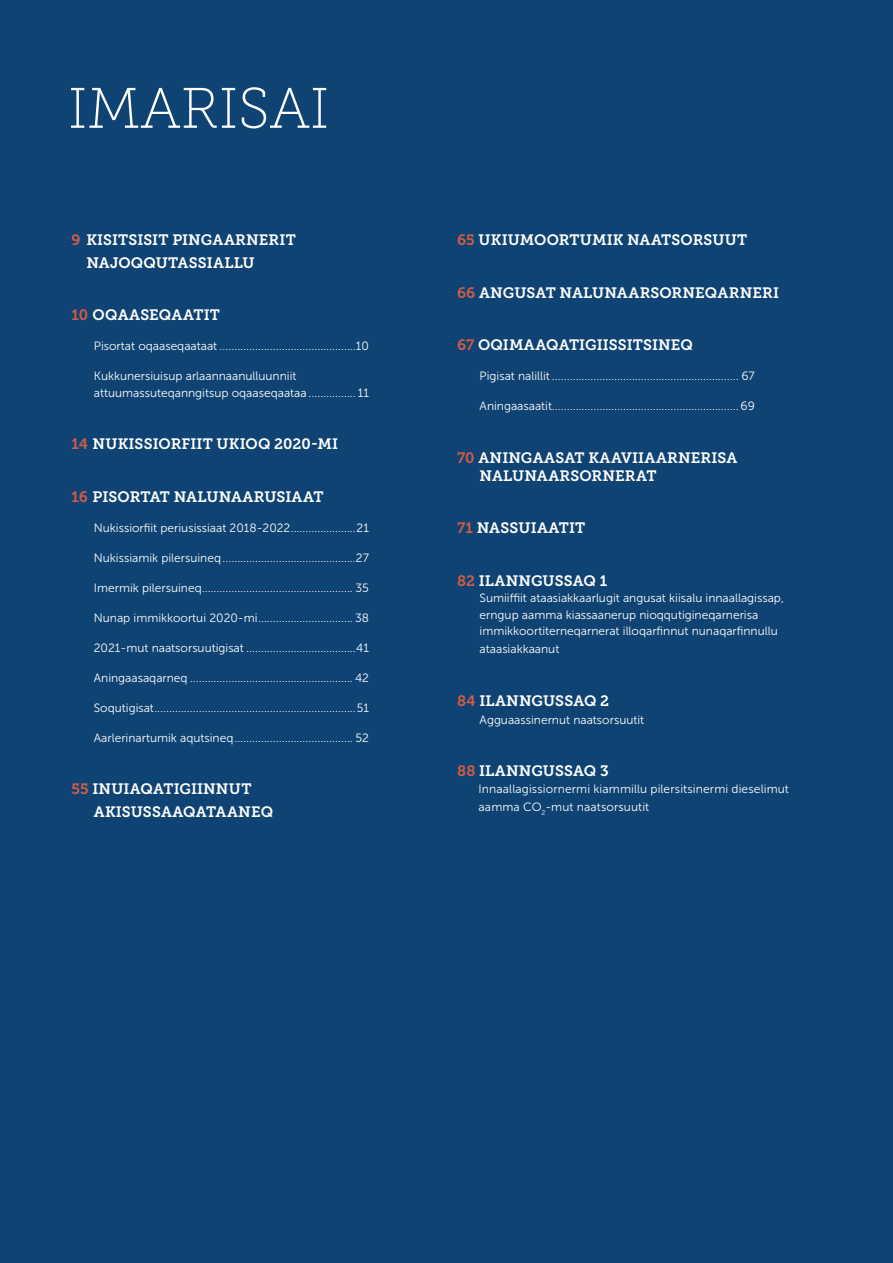
<style>
.page{position:relative;width:893px;height:1263px;background:#0f4373}
.page>*{position:absolute;margin:0;border:0;box-sizing:border-box;transform-origin:0 0}
.t1{font:57px "Museo Slab 100";color:#fff}
.t2{font:15px/22.5px "Museo Slab 700";letter-spacing:.005em;color:#fff}
.t3{font:12px/16.5px "Museo Sans 300";color:#fff}
.s1{color:#d25c47}
</style>
<div class="page">
<h1 class="t1" style="left:68px;top:78px;width:263px">IMARISAI</h1>
<p class="t2" style="left:86px;top:229px;width:211px;text-indent:-15px"><span class="s1">9</span> KISITSISIT PINGAARNERIT<br>NAJOQQUTASSIALLU</p>
<p class="t2" style="left:71px;top:304px;width:150px"><span class="s1">10</span> OQAASEQAATIT</p>
<p class="t3" style="left:94px;top:338px;width:277px">Pisortat oqaaseqaataat ..............................................10</p>
<p class="t3" style="left:94px;top:368px;width:277px">Kukkunersiuisup arlaannaanulluunniit attuumassuteqanngitsup oqaaseqaataa ................ 11</p>
<p class="t2" style="left:71px;top:433px;width:268px"><span class="s1">14</span> NUKISSIORFIIT UKIOQ 2020-MI</p>
<p class="t2" style="left:71px;top:485px;width:254px"><span class="s1">16</span> PISORTAT NALUNAARUSIAAT</p>
<p class="t3" style="left:94px;top:519px;width:277px">Nukissiorfiit periusissiaat 2018-2022......................21</p>
<p class="t3" style="left:94px;top:549px;width:277px">Nukissiamik pilersuineq.............................................27</p>
<p class="t3" style="left:94px;top:579px;width:277px">Imermik pilersuineq................................................... 35</p>
<p class="t3" style="left:94px;top:609px;width:277px">Nunap immikkoortui 2020-mi................................ 38</p>
<p class="t3" style="left:94px;top:639px;width:277px">2021-mut naatsorsuutigisat .....................................41</p>
<p class="t3" style="left:94px;top:669px;width:277px">Aningaasaqarneq ....................................................... 42</p>
<p class="t3" style="left:94px;top:699px;width:277px">Soqutigisat....................................................................51</p>
<p class="t3" style="left:94px;top:729px;width:277px">Aarlerinartumik aqutsineq........................................ 52</p>
<p class="t2" style="left:94px;top:778px;width:181px;text-indent:-22px"><span class="s1">55</span> INUIAQATIGIINNUT<br>AKISUSSAAQATAANEQ</p>
<p class="t2" style="left:457px;top:229px;width:292px"><span class="s1">65</span> UKIUMOORTUMIK NAATSORSUUT</p>
<p class="t2" style="left:457px;top:281px;width:323px"><span class="s1">66</span> ANGUSAT NALUNAARSORNEQARNERI</p>
<p class="t2" style="left:457px;top:334px;width:237px"><span class="s1">67</span> OQIMAAQATIGIISSITSINEQ</p>
<p class="t3" style="left:480px;top:368px;width:277px">Pigisat nalillit ............................................................... 67</p>
<p class="t3" style="left:480px;top:398px;width:277px">Aningaasaatit............................................................... 69</p>
<p class="t2" style="left:480px;top:449px;width:259px;line-height:18px;text-indent:-22px"><span class="s1">70</span> ANINGAASAT KAAVIIAARNERISA<br>NALUNAARSORNERAT</p>
<p class="t2" style="left:457px;top:517px;width:130px"><span class="s1">71</span> NASSUIAATIT</p>
<p class="t2" style="left:457px;top:569px;width:152px"><span class="s1">82</span> ILANNGUSSAQ 1</p>
<p class="t3" style="left:480px;top:590px;width:306px">Sumiiffiit ataasiakkaarlugit angusat kiisalu innaallagissap, erngup aamma kiassaanerup nioqqutigineqarnerisa immikkoortiterneqarnerat illoqarfinnut nunaqarfinnullu</p>
<p class="t3" style="left:480px;top:641px;width:81px">ataasiakkaanut</p>
<p class="t2" style="left:457px;top:689px;width:153px"><span class="s1">84</span> ILANNGUSSAQ 2</p>
<p class="t3" style="left:480px;top:711px;width:166px">Agguaassinernut naatsorsuutit</p>
<p class="t2" style="left:457px;top:760px;width:153px"><span class="s1">88</span> ILANNGUSSAQ 3</p>
<p class="t3" style="left:479px;top:780px;width:312px;line-height:18px">Innaallagissiornermi kiammillu pilersitsinermi dieselimut aamma CO<sub>2</sub>-mut naatsorsuutit</p>
</div>
